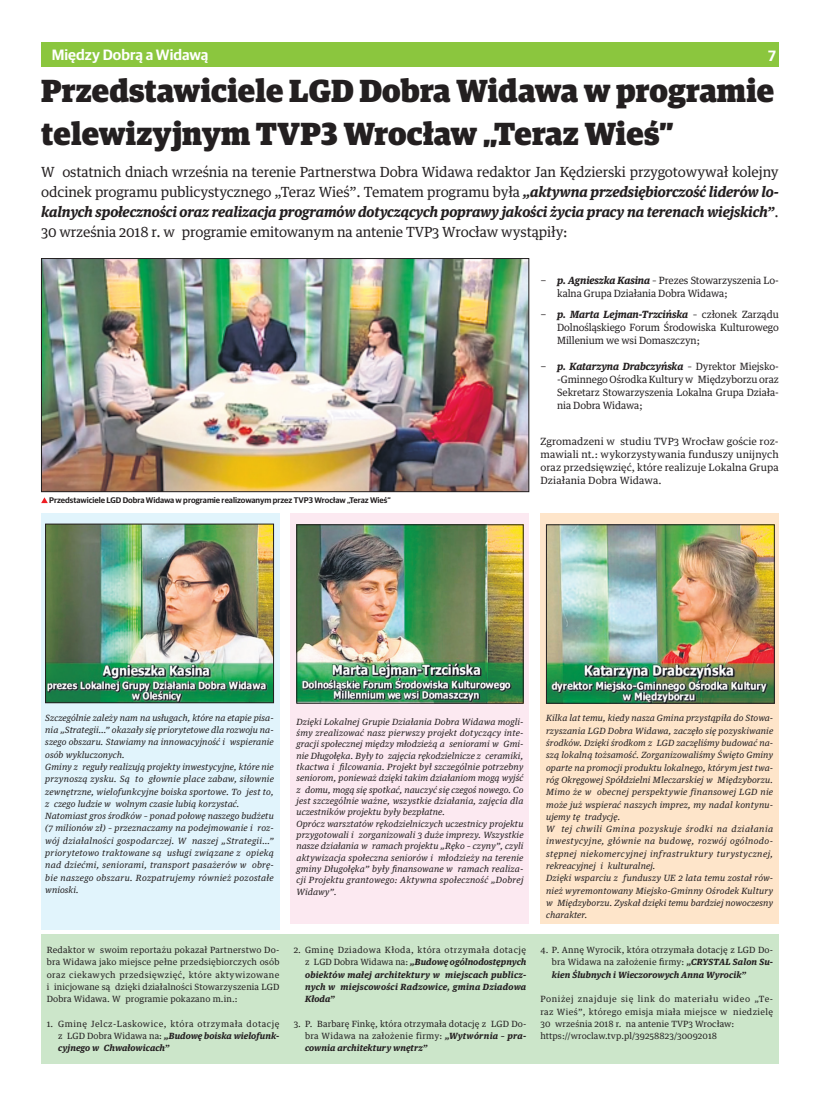
<style>
.page{position:relative;width:820px;height:1106px;background:#fff}
.page>*{position:absolute;margin:0;border:0;box-sizing:border-box;transform-origin:0 0}
.t1{font:900 32px/43px "Guardian Egyp";letter-spacing:.005em;color:#231f20}
.t2{font:600 15px "Guardian Sans";letter-spacing:.005em;color:#fff}
.t3{font:14px/20px "Guardian Text Egyp";letter-spacing:-.01em;color:#231f20;text-align:justify}
.t4{font:10px/13px "Guardian Text Egyp";letter-spacing:-.01em;color:#231f20;text-align:justify}
.t5{font:italic 8.6px/12.3px "Guardian Text Egyp";letter-spacing:.015em;color:#231f20}
.t6{font:8.6px/12.3px "Guardian Text Egyp";letter-spacing:.02em;color:#231f20;text-align:justify}
.t7{font:italic 700 8.6px/12.3px "Guardian Text Egyp";letter-spacing:.025em;color:#231f20;text-align:justify}
.t8{font:600 8.2px "Guardian Sans";color:#231f20}
.s1{font-weight:700;font-style:italic}
.s2{font-weight:400;font-style:normal}
</style>
<div class="page">
<div style="left:41px;top:43px;width:737px;height:24px;background:#8bc63e"></div>
<div style="left:41px;top:934px;width:737px;height:129px;background:#cce6ca"></div>
<div style="left:291px;top:513px;width:238px;height:410px;background:#fce9f1"></div>
<div style="left:540px;top:513px;width:238px;height:410px;background:#fee5ca"></div>
<img style="left:548px;top:526px;width:224px;height:175px">
<div style="left:546px;top:524px;width:228px;height:179px;border:1px solid #231f20"></div>
<img style="left:298px;top:526px;width:223px;height:175px">
<div style="left:296px;top:524px;width:227px;height:179px;border:1px solid #231f20"></div>
<div style="left:41px;top:513px;width:238px;height:417px;background:#e1f4fc"></div>
<img style="left:47px;top:526px;width:225px;height:175px">
<div style="left:45px;top:524px;width:229px;height:179px;border:1px solid #231f20"></div>
<img style="left:43px;top:260px;width:484px;height:230px">
<div style="left:41px;top:258px;width:488px;height:234px;border:1px solid #231f20"></div>
<svg style="left:41px;top:497px;width:7px;height:6px"></svg>
<h2 class="t2" style="left:52px;top:44px;width:158px">Między Dobrą a Widawą</h2>
<h2 class="t2" style="left:767px;top:44px;width:9px">7</h2>
<h1 class="t1" style="left:41px;top:66px;width:734px">Przedstawiciele LGD Dobra Widawa w programie telewizyjnym TVP3 Wrocław „Teraz Wieś”</h1>
<p class="t3" style="left:41px;top:160px;width:739px">W ostatnich dniach września na terenie Partnerstwa Dobra Widawa redaktor Jan Kędzierski przygotowywał kolejny odcinek programu publicystycznego „Teraz Wieś”. Tematem programu była <span class="s1">„aktywna przedsiębiorczość liderów lo&shy;kalnych społeczności oraz realizacja programów dotyczących poprawy jakości życia pracy na terenach wiejskich”</span>.<br>30 września 2018 r. w programie emitowanym na antenie TVP3 Wrocław wystąpiły:</p>
<p class="t4" style="left:557px;top:273px;width:223px;text-indent:-17px">− <span class="s1">p. Agnieszka Kasina</span> – Prezes Stowarzyszenia Lo&shy;kalna Grupa Działania Dobra Widawa;</p>
<p class="t4" style="left:557px;top:307px;width:223px;text-indent:-17px">− <span class="s1">p. Marta Lejman-Trzcińska</span> – członek Zarządu Dolnośląskiego Forum Środowiska Kulturowego Millenium we wsi Domaszczyn;</p>
<p class="t4" style="left:557px;top:359px;width:223px;text-indent:-17px">− <span class="s1">p. Katarzyna Drabczyńska</span> – Dyrektor Miejsko--Gminnego Ośrodka Kultury w Międzyborzu oraz Sekretarz Stowarzyszenia Lokalna Grupa Działa&shy;nia Dobra Widawa;</p>
<p class="t4" style="left:540px;top:434px;width:240px">Zgromadzeni w studiu TVP3 Wrocław goście roz&shy;mawiali nt.: wykorzystywania funduszy unijnych oraz przedsięwzięć, które realizuje Lokalna Grupa Działania Dobra Widawa.</p>
<p class="t8" style="left:49px;top:494px;width:343px">Przedstawiciele LGD Dobra Widawa w programie realizowanym przez TVP3 Wrocław „Teraz Wieś”</p>
<p class="t5" style="left:45px;top:710px;width:230px">Szczególnie zależy nam na usługach, które na etapie pisa&shy;nia „Strategii…” okazały się priorytetowe dla rozwoju na&shy;szego obszaru. Stawiamy na innowacyjność i wspieranie osób wykluczonych.<br>Gminy z reguły realizują projekty inwestycyjne, które nie przynoszą zysku. Są to głownie place zabaw, siłownie zewnętrzne, wielofunkcyjne boiska sportowe. To jest to, z czego ludzie w wolnym czasie lubią korzystać.<br>Natomiast gros środków – ponad połowę naszego budżetu (7 milionów zł) – przeznaczamy na podejmowanie i roz&shy;wój działalności gospodarczej. W naszej „Strategii…” priorytetowo traktowane są usługi związane z opieką nad dziećmi, seniorami, transport pasażerów w obrę&shy;bie naszego obszaru. Rozpatrujemy również pozostałe wnioski.</p>
<p class="t6" style="left:47px;top:942px;width:234px">Redaktor w swoim reportażu pokazał Partnerstwo Do&shy;bra Widawa jako miejsce pełne przedsiębiorczych osób oraz ciekawych przedsięwzięć, które aktywizowane i inicjowane są dzięki działalności Stowarzyszenia LGD Dobra Widawa. W programie pokazano m.in.:</p>
<p class="t6" style="left:58px;top:1016px;width:223px;text-indent:-11px">1. Gminę Jelcz-Laskowice, która otrzymała dotację z LGD Dobra Widawa na: <span class="s1">„Budowę boiska wielofunk&shy;cyjnego w Chwałowicach”</span></p>
<p class="t5" style="left:296px;top:715px;width:228px;line-height:11.3px">Dzięki Lokalnej Grupie Działania Dobra Widawa mogli&shy;śmy zrealizować nasz pierwszy projekt dotyczący inte&shy;gracji społecznej między młodzieżą a seniorami w Gmi&shy;nie Długołęka. Były to zajęcia rękodzielnicze z ceramiki, tkactwa i filcowania. Projekt był szczególnie potrzebny seniorom, ponieważ dzięki takim działaniom mogą wyjść z domu, mogą się spotkać, nauczyć się czegoś nowego. Co jest szczególnie ważne, wszystkie działania, zajęcia dla uczestników projektu były bezpłatne.<br>Oprócz warsztatów rękodzielniczych uczestnicy projektu przygotowali i zorganizowali 3 duże imprezy. Wszystkie nasze działania w ramach projektu „Ręko – czyny”, czyli aktywizacja społeczna seniorów i młodzieży na terenie gminy Długołęka” były finansowane w ramach realiza&shy;cji Projektu grantowego: Aktywna społeczność „Dobrej Widawy”.</p>
<p class="t7" style="left:305px;top:943px;width:223px;text-indent:-11px"><span class="s2">2. Gminę Dziadowa Kłoda, która otrzymała dotację z LGD Dobra Widawa na:</span> „Budowę ogólnodostępnych obiektów małej architektury w miejscach publicz&shy;nych w miejscowości Radzowice, gmina Dziadowa Kłoda”</p>
<p class="t6" style="left:305px;top:1016px;width:223px;text-indent:-11px">3. P. Barbarę Finkę, która otrzymała dotację z LGD Do&shy;bra Widawa na założenie firmy: <span class="s1">„Wytwórnia – pra&shy;cownia architektury wnętrz”</span></p>
<p class="t5" style="left:546px;top:711px;width:228px">Kilka lat temu, kiedy nasza Gmina przystąpiła do Stowa&shy;rzyszania LGD Dobra Widawa, zaczęło się pozyskiwanie środków. Dzięki środkom z LGD zaczęliśmy budować na&shy;szą lokalną tożsamość. Zorganizowaliśmy Święto Gminy oparte na promocji produktu lokalnego, którym jest twa&shy;róg Okręgowej Spółdzielni Mleczarskiej w Międzyborzu.<br>Mimo że w obecnej perspektywie finansowej LGD nie może już wspierać naszych imprez, my nadal kontynu&shy;ujemy tę tradycję.<br>W tej chwili Gmina pozyskuje środki na działania inwestycyjne, głównie na budowę, rozwój ogólnodo&shy;stępnej niekomercyjnej infrastruktury turystycznej, rekreacyjnej i kulturalnej.<br>Dzięki wsparciu z funduszy UE 2 lata temu został rów&shy;nież wyremontowany Miejsko-Gminny Ośrodek Kultury w Międzyborzu. Zyskał dzięki temu bardziej nowoczesny charakter.</p>
<p class="t6" style="left:551px;top:942px;width:223px;text-indent:-11px">4. P. Annę Wyrocik, która otrzymała dotację z LGD Do&shy;bra Widawa na założenie firmy: <span class="s1">„CRYSTAL Salon Su&shy;kien Ślubnych i Wieczorowych Anna Wyrocik”</span></p>
<p class="t6" style="left:540px;top:992px;width:234px;text-align:left">Poniżej znajduje się link do materiału wideo „Te&shy;raz Wieś”, którego emisja miała miejsce w niedzielę 30 września 2018 r. na antenie TVP3 Wrocław: https://wroclaw.tvp.pl/39258823/30092018</p>
</div>
